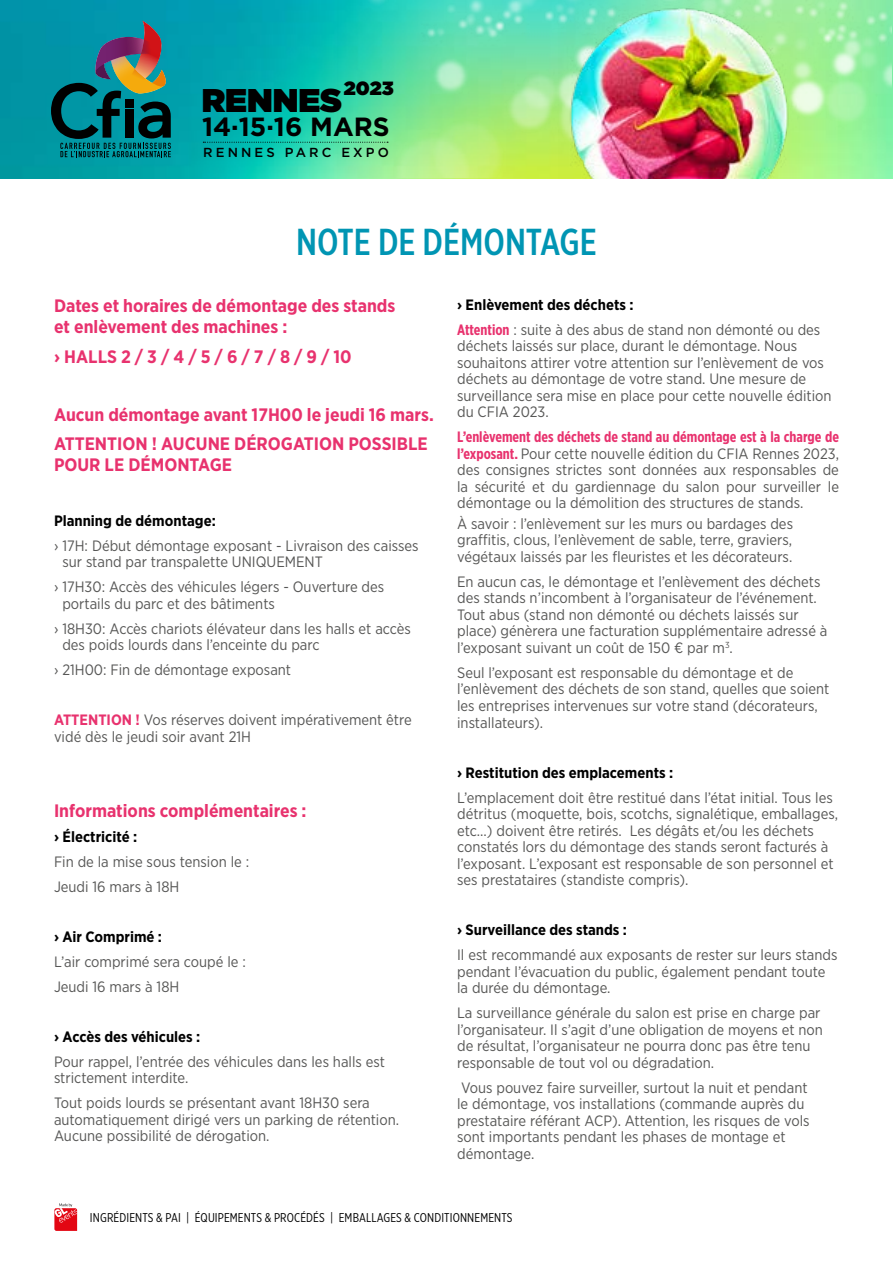
<style>
.page{position:relative;width:893px;height:1263px;background:#fff}
.page>*{position:absolute;margin:0;border:0;box-sizing:border-box;transform-origin:0 0}
.grand_titre{font:500 37.5px "Gotham X Narrow";color:#0095b3}
.t1{font:900 32.85px "Gotham";color:#000}
.t2{font:700 26.25px "Gotham";color:#000}
.t3{font:900 19.2px "Gotham";color:#000}
.t4{font:700 18px/21px "Gotham Narrow";color:#e8326e}
.t5{font:15px/16.5px "Gotham Narrow";color:#575756}
.t6{font:700 15px "Gotham Narrow";color:#000}
.t7{font:500 13.05px "Gotham";letter-spacing:.235em;color:#000}
.t8{font:12.75px "Gotham X Narrow";letter-spacing:.01em;color:#000}
.s1{font-weight:700;color:#e8326e}
.s2{font-family:"Gotham X Narrow";font-weight:700;color:#e8326e}
</style>
<div class="page">
<img style="left:0;top:0;width:893px;height:179px">
<img style="left:338px;top:0;width:554px;height:177px">
<img style="left:558px;top:0;width:241px;height:179px">
<svg style="left:54px;top:1203px;width:23px;height:28px"></svg>
<svg style="left:51px;top:20px;width:120px;height:137px;background:#207278"></svg>
<div style="left:125px;top:99px;width:9px;height:9px;background:#000"></div>
<div style="left:125px;top:109px;width:9px;height:29px;background:#000"></div>
<svg style="left:203px;top:142px;width:185px;height:1px"></svg>
<p class="t3" style="left:344px;top:74px;width:51px">2023</p>
<h3 class="t2" style="left:202px;top:110px;width:189px">14·15·16 MARS</h3>
<p class="t7" style="left:203px;top:144px;width:187px">RENNES PARC EXPO</p>
<h2 class="t1" style="left:202px;top:77px;width:142px">RENNES</h2>
<p class="grand_titre" style="left:296px;top:219px;width:302px">NOTE DE DÉMONTAGE</p>
<p class="t4" style="left:54px;top:295px;width:343px">Dates et horaires de démontage des stands et enlèvement des machines :</p>
<p class="t4" style="left:54px;top:346px;width:299px">› HALLS 2 / 3 / 4 / 5 / 6 / 7 / 8 / 9 / 10</p>
<p class="t4" style="left:54px;top:404px;width:381px">Aucun démontage avant 17H00 le jeudi 16 mars.</p>
<p class="t4" style="left:54px;top:433px;width:375px">ATTENTION ! AUCUNE DÉROGATION POSSIBLE<br>POUR LE DÉMONTAGE</p>
<p class="t6" style="left:54px;top:511px;width:163px">Planning de démontage:</p>
<p class="t5" style="left:62px;top:537px;width:358px;text-indent:-8px">› 17H: Début démontage exposant - Livraison des caisses sur stand par transpalette UNIQUEMENT</p>
<p class="t5" style="left:62px;top:578px;width:323px;text-indent:-8px">› 17H30: Accès des véhicules légers - Ouverture des portails du parc et des bâtiments</p>
<p class="t5" style="left:62px;top:620px;width:350px;text-indent:-8px">› 18H30: Accès chariots élévateur dans les halls et accès des poids lourds dans l’enceinte du parc</p>
<p class="t5" style="left:54px;top:661px;width:239px">› 21H00: Fin de démontage exposant</p>
<p class="t5" style="left:54px;top:711px;width:359px"><span class="s1">ATTENTION !</span> Vos réserves doivent impérativement être vidé dès le jeudi soir avant 21H</p>
<p class="t4" style="left:54px;top:800px;width:254px">Informations complémentaires :</p>
<p class="t6" style="left:54px;top:827px;width:85px">› Électricité :</p>
<p class="t5" style="left:54px;top:853px;width:197px">Fin de la mise sous tension le :</p>
<p class="t5" style="left:54px;top:878px;width:127px">Jeudi 16 mars à 18H</p>
<p class="t6" style="left:54px;top:927px;width:110px">› Air Comprimé :</p>
<p class="t5" style="left:54px;top:953px;width:193px">L’air comprimé sera coupé le :</p>
<p class="t5" style="left:54px;top:978px;width:127px">Jeudi 16 mars à 18H</p>
<p class="t6" style="left:54px;top:1027px;width:148px">› Accès des véhicules :</p>
<p class="t5" style="left:54px;top:1053px;width:332px">Pour rappel, l’entrée des véhicules dans les halls est strictement interdite.</p>
<p class="t5" style="left:54px;top:1094px;width:347px">Tout poids lourds se présentant avant 18H30 sera automatiquement dirigé vers un parking de rétention.<br>Aucune possibilité de dérogation.</p>
<p class="t6" style="left:457px;top:295px;width:178px">› Enlèvement des déchets :</p>
<p class="t5" style="left:457px;top:321px;width:376px"><span class="s2">Attention</span> : suite à des abus de stand non démonté ou des déchets laissés sur place, durant le démontage. Nous souhaitons attirer votre attention sur l’enlèvement de vos déchets au démontage de votre stand. Une mesure de surveillance sera mise en place pour cette nouvelle édition du CFIA 2023.</p>
<p class="t5" style="left:457px;top:428px;width:383px;text-align:justify"><span class="s2">L’enlèvement des déchets de stand au démontage est à la charge de l’exposant.</span> Pour cette nouvelle édition du CFIA Rennes 2023, des consignes strictes sont données aux responsables de la sécurité et du gardiennage du salon pour surveiller le démontage ou la démolition des structures de stands.</p>
<p class="t5" style="left:457px;top:515px;width:337px;text-align:justify">À savoir : l’enlèvement sur les murs ou bardages des graffitis, clous, l’enlèvement de sable, terre, graviers, végétaux laissés par les fleuristes et les décorateurs.</p>
<p class="t5" style="left:457px;top:573px;width:372px">En aucun cas, le démontage et l’enlèvement des déchets des stands n’incombent à l’organisateur de l’événement.<br>Tout abus (stand non démonté ou déchets laissés sur place) génèrera une facturation supplémentaire adressé à l’exposant suivant un coût de 150 € par m<sup>3</sup>.</p>
<p class="t5" style="left:457px;top:664px;width:374px">Seul l’exposant est responsable du démontage et de l’enlèvement des déchets de son stand, quelles que soient les entreprises intervenues sur votre stand (décorateurs, installateurs).</p>
<p class="t6" style="left:457px;top:763px;width:218px">› Restitution des emplacements :</p>
<p class="t5" style="left:457px;top:789px;width:382px">L’emplacement doit être restitué dans l’état initial. Tous les détritus (moquette, bois, scotchs, signalétique, emballages, etc…) doivent être retirés. Les dégâts et/ou les déchets constatés lors du démontage des stands seront facturés à l’exposant. L’exposant est responsable de son personnel et ses prestataires (standiste compris).</p>
<p class="t6" style="left:457px;top:920px;width:171px">› Surveillance des stands :</p>
<p class="t5" style="left:457px;top:946px;width:382px">Il est recommandé aux exposants de rester sur leurs stands pendant l’évacuation du public, également pendant toute la durée du démontage.</p>
<p class="t5" style="left:457px;top:1004px;width:367px">La surveillance générale du salon est prise en charge par l’organisateur. Il s’agit d’une obligation de moyens et non de résultat, l’organisateur ne pourra donc pas être tenu responsable de tout vol ou dégradation.</p>
<p class="t5" style="left:457px;top:1079px;width:354px">Vous pouvez faire surveiller, surtout la nuit et pendant le démontage, vos installations (commande auprès du prestataire référant ACP). Attention, les risques de vols sont importants pendant les phases de montage et démontage.</p>
<p class="t8" style="left:90px;top:1210px;width:424px">INGRÉDIENTS &amp; PAI | ÉQUIPEMENTS &amp; PROCÉDÉS | EMBALLAGES &amp; CONDITIONNEMENTS</p>
</div>
